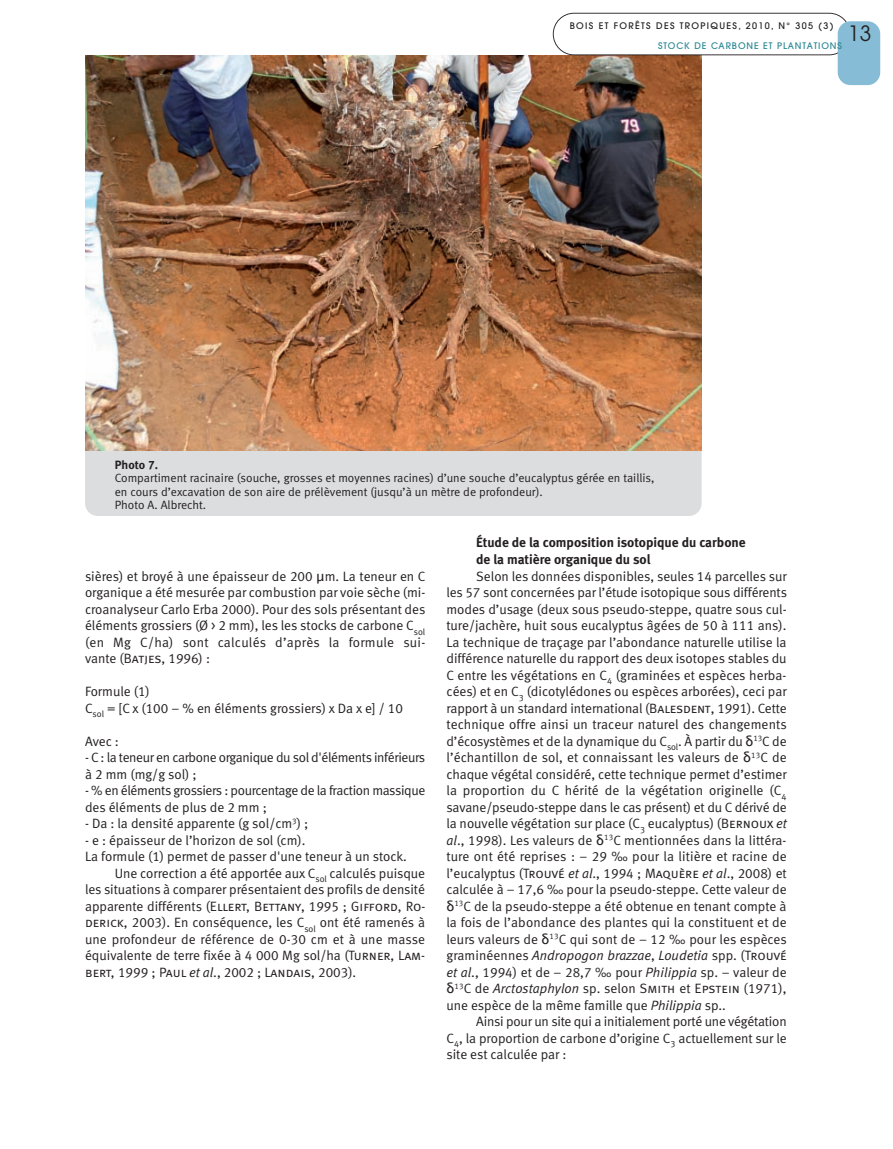
<style>
.page{position:relative;width:893px;height:1149px;background:#fff}
.page>*{position:absolute;margin:0;border:0;box-sizing:border-box;transform-origin:0 0}
.t1{font:21px "Avant Garde";color:#231f20}
.t2{font:13.5px/16.5px "Meta Normal LF";color:#231f20;text-align:justify}
.t3{font:13.5px/16.5px "Meta Normal LF";letter-spacing:-.025em;color:#231f20}
.t4{font:13.5px/16.5px "Meta Bold LF";color:#231f20}
.t5{font:13.5px "Meta Normal LF Caps";color:#231f20}
.t6{font:12px/13.5px "Meta Normal LF";color:#231f20}
.t7{font:12px "Meta Bold LF";color:#231f20}
.t8{font:500 9px "Avant Garde";letter-spacing:.15em;color:#231f20}
.t9{font:500 9px "Avant Garde";letter-spacing:.1em;color:#2c8993}
.s1{font-family:"Lucida Grande"}
.s2{font-family:"Meta Normal LF Caps"}
.s3{font-family:"Meta Normal LF";font-style:italic}
.s4{font-family:"Meta Normal LF"}
.s5{font-style:italic}
</style>
<div class="page">
<div style="left:85px;top:55px;width:617px;height:461px;background:#dcdddf;border-radius:13px"></div>
<img style="left:85px;top:55px;width:617px;height:395px">
<svg style="left:553px;top:13px;width:294px;height:42px"></svg>
<div style="left:838px;top:21px;width:42px;height:64px;background:#86bcd6;border-radius:13px"></div>
<p class="t8" style="left:570px;top:23px;width:265px">BOIS ET FORÊTS DES TROPIQUES, 2010, N° 305 (3)</p>
<h1 class="t1" style="left:848px;top:26px;width:25px">13</h1>
<p class="t9" style="left:658px;top:42px;width:185px">STOCK DE CARBONE ET PLANTATIONS</p>
<p class="t7" style="left:115px;top:460px;width:45px">Photo 7.</p>
<p class="t6" style="left:115px;top:472px;width:541px">Compartiment racinaire (souche, grosses et moyennes racines) d’une souche d’eucalyptus gérée en taillis, en cours d’excavation de son aire de prélèvement (jusqu’à un mètre de profondeur).<br>Photo A. Albrecht.</p>
<p class="t2" style="left:85px;top:568px;width:342px">sières) et broyé à une épaisseur de 200 <span class="s1">μ</span>m. La teneur en C organique a été mesurée par combustion par voie sèche (mi&shy;croanalyseur Carlo Erba 2000). Pour des sols présentant des éléments grossiers (Ø &gt; 2 mm), les les stocks de carbone C<sub>sol </sub>(en Mg C/ha) sont calculés d’après la formule sui - vante (B<span class="s2">atjes</span>, 1996) :</p>
<p class="t2" style="left:85px;top:684px;width:319px">Formule (1)<br>C<sub>sol</sub> = [C x (100 – % en éléments grossiers) x Da x e] / 10</p>
<p class="t2" style="left:85px;top:733px;width:35px">Avec :</p>
<p class="t3" style="left:85px;top:750px;width:342px">- C : la teneur en carbone organique du sol d'éléments inférieurs à 2 mm (mg/g sol) ;</p>
<p class="t3" style="left:85px;top:783px;width:342px">- % en éléments grossiers : pourcentage de la fraction massique des éléments de plus de 2 mm ;</p>
<p class="t2" style="left:85px;top:816px;width:225px">- Da : la densité apparente (g sol/cm<sup>3</sup>) ;</p>
<p class="t2" style="left:85px;top:832px;width:222px">- e : épaisseur de l’horizon de sol (cm).</p>
<p class="t2" style="left:85px;top:849px;width:323px">La formule (1) permet de passer d'une teneur à un stock.</p>
<p class="t2" style="left:115px;top:865px;width:312px">Une correction a été apportée aux C<sub>sol</sub> calculés puisque</p>
<p class="t2" style="left:85px;top:882px;width:341px">les situations à comparer présentaient des profils de densité</p>
<p class="t2" style="left:85px;top:898px;width:342px">apparente différents (<span class="s2">Ellert, Bettany</span>, 1995 ; <span class="s2">Gifford, Ro-</span></p>
<p class="t2" style="left:85px;top:915px;width:342px"><span class="s2">derick, 2003)</span>. En conséquence, les C<sub>sol</sub> ont été ramenés à</p>
<p class="t2" style="left:85px;top:931px;width:341px">une profondeur de référence de 0-30 cm et à une masse</p>
<p class="t2" style="left:85px;top:948px;width:342px">équivalente de terre fixée à 4 000 Mg sol/ha <span class="s2">(Turner, Lam-</span></p>
<p class="t5" style="left:85px;top:967px;width:273px">bert, 1999 ; Paul <span class="s3">et al</span><span class="s4">., 2002 ;</span> Landais<span class="s4">, 2003).</span></p>
<p class="t4" style="left:476px;top:535px;width:271px">Étude de la composition isotopique du carbone de la matière organique du sol</p>
<p class="t2" style="left:446px;top:568px;width:342px;text-indent:30px">Selon les données disponibles, seules 14 parcelles sur les 57 sont concernées par l’étude isotopique sous différents modes d’usage (deux sous pseudo-steppe, quatre sous cul&shy;ture/jachère, huit sous eucalyptus âgées de 50 à 111 ans).<br>La technique de traçage par l’abondance naturelle utilise la différence naturelle du rapport des deux isotopes stables du C entre les végétations en C<sub>4</sub> (graminées et espèces herba&shy;cées) et en C<sub>3</sub> (dicotylédones ou espèces arborées), ceci par rapport à un standard international (<span class="s2">Balesdent</span>, 1991). Cette technique offre ainsi un traceur naturel des changements d’écosystèmes et de la dynamique du C<sub>sol</sub>. À partir du <span class="s1">δ</span><sup>13</sup>C de l’échantillon de sol, et connaissant les valeurs de <span class="s1">δ</span><sup>13</sup>C de chaque végétal considéré, cette technique permet d’estimer la proportion du C hérité de la végétation originelle (C<sub>4 </sub>savane/pseudo-steppe dans le cas présent) et du C dérivé de la nouvelle végétation sur place (C<sub>3</sub> eucalyptus) (B<span class="s2">ernoux</span> <span class="s5">et al</span>., 1998). Les valeurs de <span class="s1">δ</span><sup>13</sup>C mentionnées dans la littéra&shy;ture ont été reprises : – 29 ‰ pour la litière et racine de l’eucalyptus (<span class="s2">Trouvé</span> <span class="s5">et al</span>., 1994 ; M<span class="s2">aquère</span> <span class="s5">et al</span>., 2008) et calculée à – 17,6 ‰ pour la pseudo-steppe. Cette valeur de <span class="s1">δ</span><sup>13</sup>C de la pseudo-steppe a été obtenue en tenant compte à la fois de l’abondance des plantes qui la constituent et de leurs valeurs de <span class="s1">δ</span><sup>13</sup>C qui sont de – 12 ‰ pour les espèces graminéennes <span class="s5">Andropogon brazzae</span>, <span class="s5">Loudetia</span> spp. (<span class="s2">Trouvé </span><span class="s5">et al</span>., 1994) et de – 28,7 ‰ pour <span class="s5">Philippia</span> sp. – valeur de <span class="s1">δ</span><sup>13</sup>C de <span class="s5">Arctostaphylon</span> sp. selon <span class="s2">Smith</span> et <span class="s2">Epstein</span> (1971), une espèce de la même famille que <span class="s5">Philippia</span> sp..</p>
<p class="t2" style="left:446px;top:1014px;width:342px;text-indent:30px">Ainsi pour un site qui a initialement porté une végétation C<sub>4</sub>, la proportion de carbone d’origine C<sub>3</sub> actuellement sur le site est calculée par :</p>
</div>
